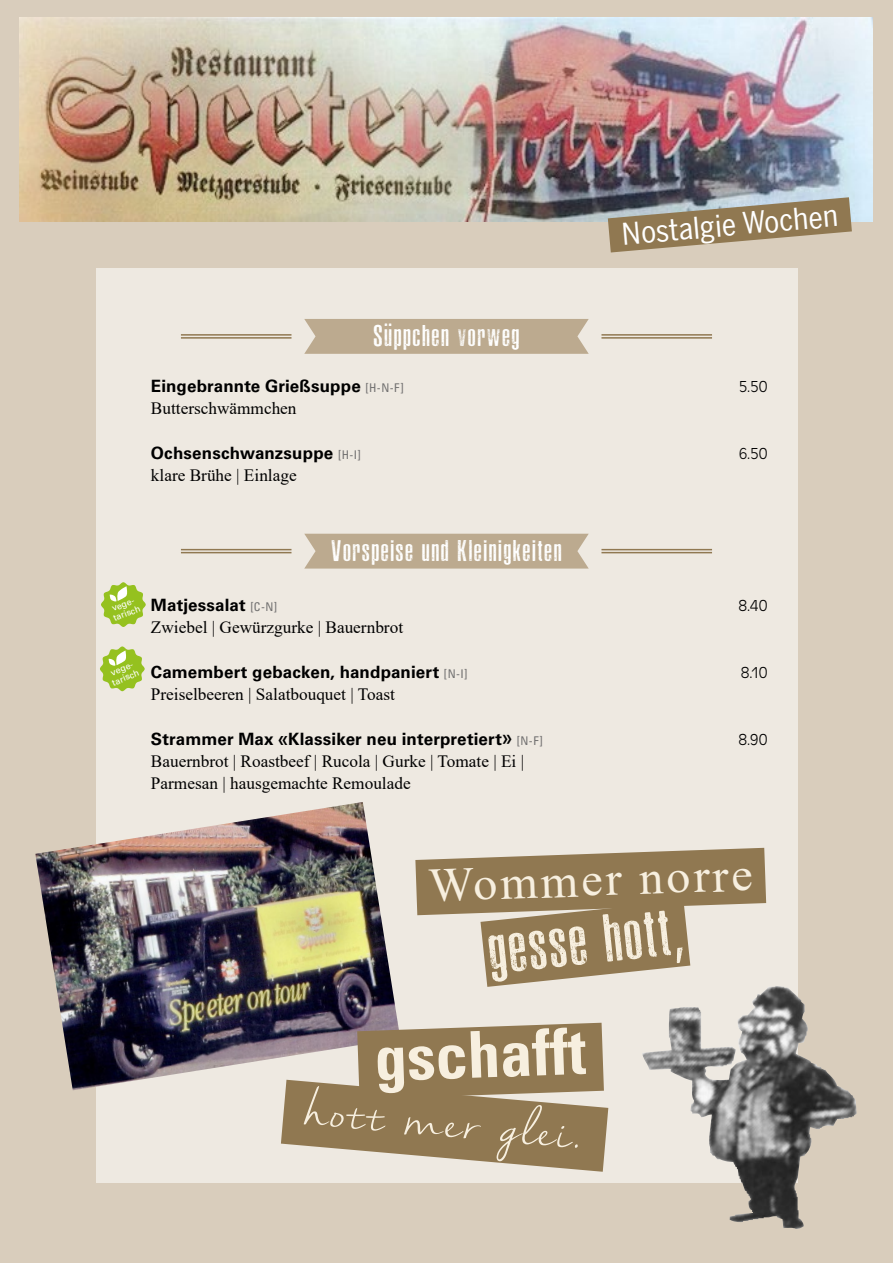
<style>
.page{position:relative;width:893px;height:1263px;background:#d9cdbc}
.page>*{position:absolute;margin:0;border:0;box-sizing:border-box;transform-origin:0 0}
.t1{font:700 condensed 64.5px "Univers";color:#f7efdf}
.t2{font:62.7px "ASPHALTICSCRATCHROUNDEDPERSONAL";color:#f7efdf}
.t3{font:48.3px "Times New Roman";color:#f7efdf}
.t4{font:47.25px "Nella Sue";color:#f7efdf}
.t5{font:30px "Benton Sans Condensed";color:#fff}
.t6{font:27.75px "ASPHALTICSCRATCHROUNDEDPERSONAL";letter-spacing:.08em;color:#fff}
.t7{font:17.25px/21.9px "Times New Roman";color:#000}
.t8{font:700 16.95px "Univers CE";letter-spacing:.01em;color:#000}
.t9{font:300 16.5px "Antique Oli";letter-spacing:-.015em;color:#000}
.t10{font:9px/9.8px "Univers";color:#fff}
.s1{font-family:"Univers";font-weight:400;font-stretch:condensed;font-size:12px;color:#706f6f}
.s2{font-family:"Benton Sans";font-weight:500}
</style>
<div class="page">
<img style="left:19px;top:17px;width:854px;height:205px">
<svg style="left:608px;top:197px;width:244px;height:55px"></svg>
<div style="left:96px;top:268px;width:701px;height:914px;background:#eee9e1"></div>
<svg style="left:101px;top:582px;width:45px;height:45px"></svg>
<svg style="left:304px;top:319px;width:285px;height:35px;background:#beac92"></svg>
<hr style="left:181px;top:337px;width:110px;height:2px;background:#907851">
<hr style="left:181px;top:334px;width:110px;height:2px;background:#907851">
<hr style="left:601px;top:337px;width:111px;height:2px;background:#907851">
<hr style="left:601px;top:334px;width:111px;height:2px;background:#907851">
<svg style="left:100px;top:646px;width:45px;height:45px"></svg>
<svg style="left:304px;top:534px;width:285px;height:35px;background:#bead93"></svg>
<hr style="left:181px;top:552px;width:110px;height:1px;background:#907851">
<hr style="left:181px;top:549px;width:110px;height:1px;background:#907851">
<hr style="left:601px;top:552px;width:111px;height:1px;background:#907851">
<hr style="left:601px;top:549px;width:111px;height:1px;background:#907851">
<img style="left:35px;top:802px;width:363px;height:288px">
<img style="left:642px;top:987px;width:215px;height:242px">
<svg style="left:281px;top:1023px;width:327px;height:149px"></svg>
<svg style="left:415px;top:848px;width:351px;height:139px"></svg>
<h3 class="t5" style="left:620px;top:213px;width:218px;rotate:-5deg">Nostalgie Wochen</h3>
<h3 class="t6" style="left:374px;top:318px;width:147px">Süppchen vorweg</h3>
<p class="t8" style="left:151px;top:376px;width:254px">Eingebrannte Grießsuppe <span class="s1">[H-N-F]</span></p>
<p class="t9" style="left:739px;top:378px;width:30px">5.50</p>
<p class="t7" style="left:151px;top:397px;width:147px">Butterschwämmchen</p>
<p class="t8" style="left:151px;top:443px;width:211px">Ochsenschwanzsuppe <span class="s1">[H-I]</span></p>
<p class="t9" style="left:739px;top:445px;width:30px">6.50</p>
<p class="t7" style="left:151px;top:464px;width:147px">klare Brühe | Einlage</p>
<h3 class="t6" style="left:332px;top:533px;width:231px">Vorspeise und Kleinigkeiten</h3>
<p class="t10" style="left:108px;top:605px;width:30px;rotate:-22deg">vege&shy;tarisch</p>
<p class="t10" style="left:107px;top:669px;width:30px;rotate:-22deg">vege&shy;tarisch</p>
<p class="t8" style="left:151px;top:595px;width:128px">Matjessalat <span class="s1">[C-N]</span></p>
<p class="t9" style="left:738px;top:597px;width:31px">8.40</p>
<p class="t7" style="left:151px;top:616px;width:254px">Zwiebel | Gewürzgurke | Bauernbrot</p>
<p class="t8" style="left:151px;top:662px;width:318px">Camembert gebacken, handpaniert <span class="s1">[N-I]</span></p>
<p class="t9" style="left:741px;top:664px;width:28px">8.10</p>
<p class="t7" style="left:151px;top:683px;width:245px">Preiselbeeren | Salatbouquet | Toast</p>
<p class="t8" style="left:151px;top:729px;width:393px">Strammer Max <span class="s2">«</span>Klassiker neu interpretiert<span class="s2">»</span> <span class="s1">[N-F]</span></p>
<p class="t9" style="left:738px;top:731px;width:31px">8.90</p>
<p class="t7" style="left:151px;top:750px;width:375px">Bauernbrot | Roastbeef | Rucola | Gurke | Tomate | Ei |<br>Parmesan | hausgemachte Remoulade</p>
<h3 class="t3" style="left:427px;top:851px;width:326px;rotate:-2deg">Wommer norre</h3>
<h2 class="t2" style="left:485px;top:912px;width:195px;rotate:-6deg">gesse hott,</h2>
<h1 class="t1" style="left:373px;top:1019px;width:213px;rotate:-2deg">gschafft</h1>
<h3 class="t4" style="left:308px;top:1075px;width:283px;rotate:5deg">hott mer glei.</h3>
</div>
